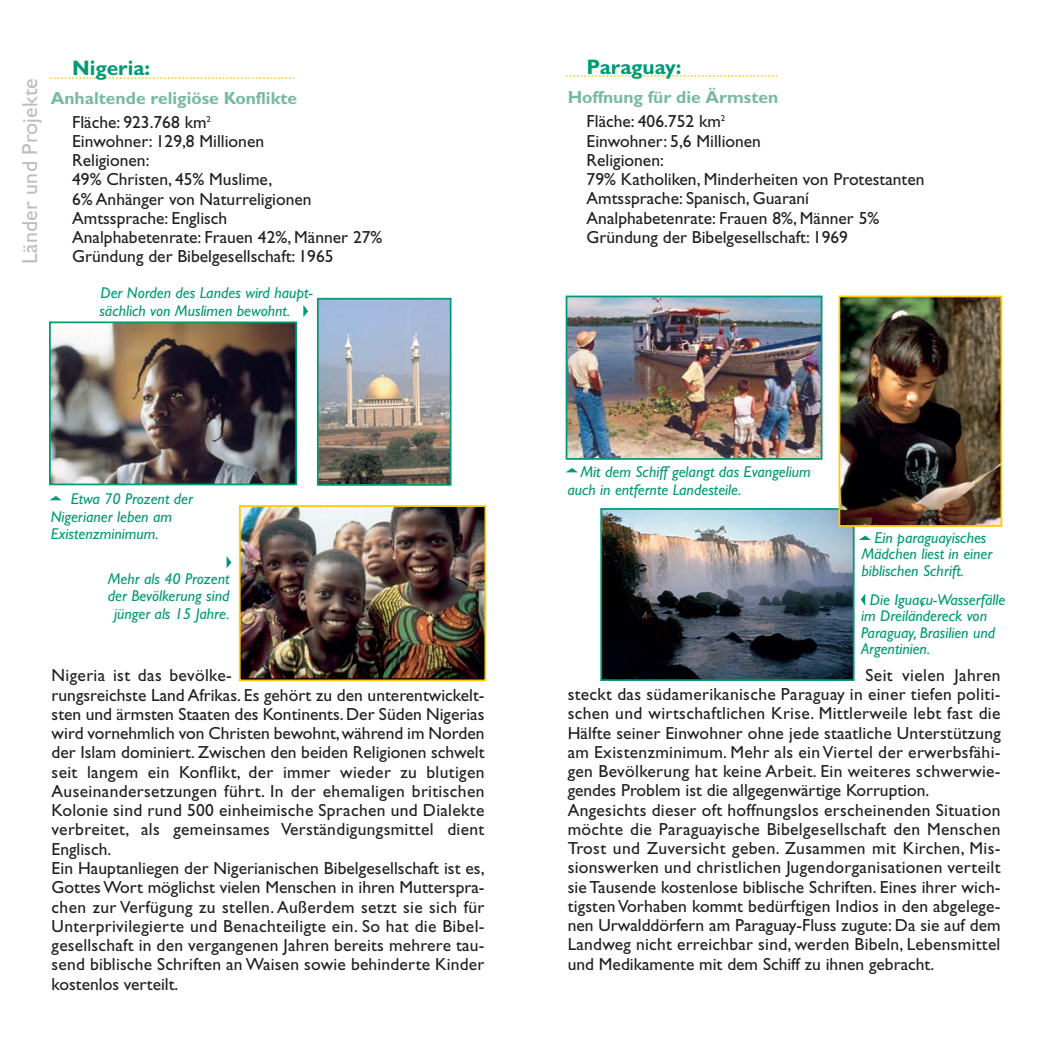
<style>
.page{position:relative;width:1052px;height:1042px;background:#fff}
.page>*{position:absolute;margin:0;border:0;box-sizing:border-box;transform-origin:0 0}
.t1{font:21.88px "Gill Sans";letter-spacing:.01em;color:#bbbdc0}
.t2{font:700 21px "Gill Sans";color:#009a76}
.t3{font:17.5px/19.2px "Gill Sans";letter-spacing:.01em;color:#231f20}
.t4{font:700 17.5px "Gill Sans";color:#78b9a3}
.t5{font:italic 15.75px/17.5px "Gill Sans";color:#009a76}
</style>
<div class="page">
<svg style="left:51px;top:77px;width:244px;height:2px"></svg>
<img style="left:52px;top:324px;width:242px;height:158px">
<div style="left:49px;top:321px;width:248px;height:164px;border:2px solid #009a76"></div>
<svg style="left:50px;top:496px;width:11px;height:4px"></svg>
<svg style="left:303px;top:305px;width:5px;height:12px"></svg>
<img style="left:320px;top:301px;width:128px;height:181px">
<div style="left:317px;top:298px;width:134px;height:187px;border:2px solid #009a76"></div>
<img style="left:242px;top:508px;width:241px;height:170px">
<div style="left:239px;top:505px;width:247px;height:176px;border:2px solid #ffcb04"></div>
<svg style="left:227px;top:556px;width:4px;height:12px"></svg>
<svg style="left:567px;top:75px;width:211px;height:2px"></svg>
<svg style="left:861px;top:594px;width:4px;height:12px"></svg>
<svg style="left:859px;top:535px;width:12px;height:5px"></svg>
<img style="left:603px;top:511px;width:248px;height:167px">
<div style="left:600px;top:508px;width:254px;height:173px;border:2px solid #009a76"></div>
<img style="left:569px;top:298px;width:250px;height:158px">
<div style="left:566px;top:295px;width:256px;height:164px;border:2px solid #009a76"></div>
<img style="left:841px;top:298px;width:158px;height:225px">
<div style="left:838px;top:295px;width:164px;height:231px;border:2px solid #ffcb04"></div>
<svg style="left:566px;top:468px;width:12px;height:4px"></svg>
<svg style="left:920px;top:600px;width:4px;height:7px"></svg>
<p class="t1" style="left:22px;top:263px;width:187px;rotate:-90deg">Länder und Projekte</p>
<p class="t2" style="left:72px;top:61px;width:80px">Nigeria:</p>
<p class="t3" style="left:72px;top:114px;width:312px">Fläche: 923.768 km<sup>2<br></sup>Einwohner: 129,8 Millionen<br>Religionen:<br>49% Christen, 45% Muslime,<br>6% Anhänger von Naturreligionen<br>Amtssprache: Englisch<br>Analphabetenrate: Frauen 42%, Männer 27%<br>Gründung der Bibelgesellschaft: 1965</p>
<p class="t4" style="left:51px;top:92px;width:248px">Anhaltende religiöse Konflikte</p>
<p class="t5" style="left:99px;top:286px;width:215px">Der Norden des Landes wird haupt&shy;sächlich von Muslimen bewohnt.</p>
<p class="t2" style="left:587px;top:60px;width:96px">Paraguay:</p>
<p class="t3" style="left:587px;top:114px;width:339px">Fläche: 406.752 km<sup>2<br></sup>Einwohner: 5,6 Millionen<br>Religionen:<br>79% Katholiken, Minderheiten von Protestanten<br>Amtssprache: Spanisch, Guaraní<br>Analphabetenrate: Frauen 8%, Männer 5%<br>Gründung der Bibelgesellschaft: 1969</p>
<p class="t4" style="left:568px;top:91px;width:212px">Hoffnung für die Ärmsten</p>
<p class="t5" style="left:51px;top:491px;width:144px;text-indent:20px">Etwa 70 Prozent der<br>Nigerianer leben am<br>Existenzminimum.</p>
<p class="t5" style="left:108px;top:571px;width:123px;text-align:center">Mehr als 40 Prozent der Bevölkerung sind jünger als 15 Jahre.</p>
<p class="t5" style="left:567px;top:465px;width:245px;text-indent:13px">Mit dem Schiff gelangt das Evangelium auch in entfernte Landesteile.</p>
<p class="t5" style="left:861px;top:530px;width:132px;line-height:16.6px;text-indent:13px">Ein paraguayisches<br>Mädchen liest in einer biblischen Schrift.</p>
<p class="t5" style="left:861px;top:592px;width:146px;line-height:16.6px;text-indent:9px">Die Iguacu-Wasserfälle im Dreiländereck von<br>Paraguay, Brasilien und<br>Argentinien.</p>
<p class="t3" style="left:52px;top:667px;width:434px">Nigeria ist das bevölke-<br>rungsreichste Land Afrikas. Es gehört zu den unterentwickelt&shy;sten und ärmsten Staaten des Kontinents. Der Süden Nigerias wird vornehmlich von Christen bewohnt,während im Norden der Islam dominiert. Zwischen den beiden Religionen schwelt seit langem ein Konflikt, der immer wieder zu blutigen Auseinandersetzungen führt. In der ehemaligen britischen Kolonie sind rund 500 einheimische Sprachen und Dialekte verbreitet, als gemeinsames Verständigungsmittel dient Englisch.<br>Ein Hauptanliegen der Nigerianischen Bibelgesellschaft ist es, Gottes Wort möglichst vielen Menschen in ihren Mutterspra&shy;chen zur Verfügung zu stellen. Außerdem setzt sie sich für Unterprivilegierte und Benachteiligte ein. So hat die Bibel&shy;gesellschaft in den vergangenen Jahren bereits mehrere tau&shy;send biblische Schriften an Waisen sowie behinderte Kinder kostenlos verteilt.</p>
<p class="t3" style="left:568px;top:667px;width:435px;text-indent:298px">Seit vielen Jahren steckt das südamerikanische Paraguay in einer tiefen politi&shy;schen und wirtschaftlichen Krise. Mittlerweile lebt fast die Hälfte seiner Einwohner ohne jede staatliche Unterstützung am Existenzminimum. Mehr als ein Viertel der erwerbsfähi&shy;gen Bevölkerung hat keine Arbeit. Ein weiteres schwerwie&shy;gendes Problem ist die allgegenwärtige Korruption.<br>Angesichts dieser oft hoffnungslos erscheinenden Situation möchte die Paraguayische Bibelgesellschaft den Menschen Trost und Zuversicht geben. Zusammen mit Kirchen, Mis&shy;sionswerken und christlichen Jugendorganisationen verteilt sie Tausende kostenlose biblische Schriften. Eines ihrer wich&shy;tigsten Vorhaben kommt bedürftigen Indios in den abgelege&shy;nen Urwalddörfern am Paraguay-Fluss zugute: Da sie auf dem Landweg nicht erreichbar sind, werden Bibeln, Lebensmittel und Medikamente mit dem Schiff zu ihnen gebracht.</p>
</div>
